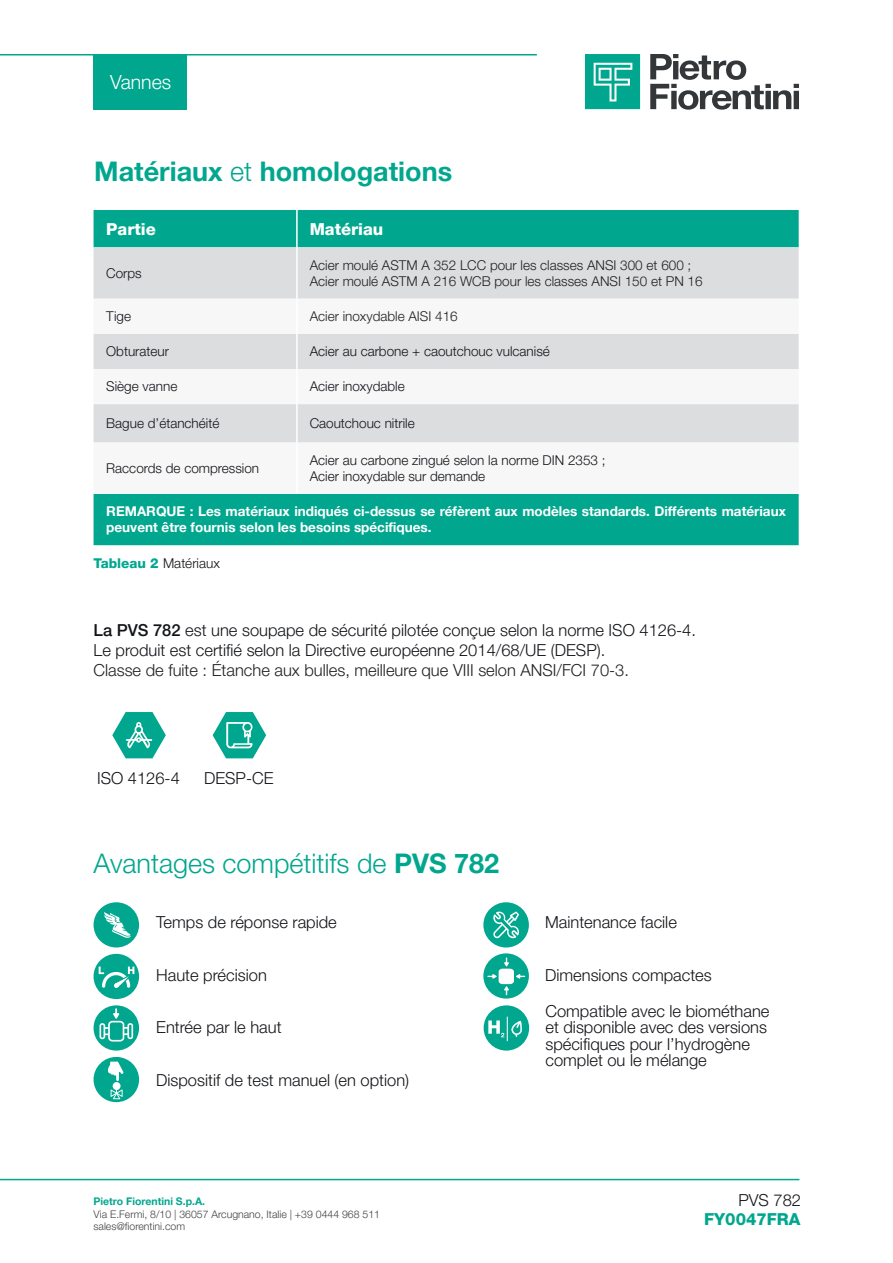
<style>
.page{position:relative;width:893px;height:1263px;background:#fff}
.page>*{position:absolute;margin:0;border:0;box-sizing:border-box;transform-origin:0 0}
.Titoletto{font:300 27px "Helvetica Neue LT Pro";color:#00a78e}
.Titoletto-2{font:700 27px "Helvetica Neue LT Pro";color:#00a78e}
.t1{font:300 19.5px "Helvetica Neue LT Pro";color:#fff}
.Testo{font:300 16.5px/16.5px "Helvetica Neue LT Pro";color:#121418}
.bullet_non_puntato{font:300 16.5px "Helvetica Neue LT Pro";color:#121418}
.Testo-2{font:300 16.5px "Helvetica Neue LT Pro";color:#231f20}
.titoli_tabella_bianc{font:800 16.5px "Helvetica Neue LT Pro";color:#fff}
.titoletto_technische{font:800 16.5px "Helvetica Neue LT Pro";color:#00a78e}
.testo_sciolto{font:300 16.5px "Helvetica Neue LT Pro";color:#121418}
.testo_tabella{font:300 13.5px "Helvetica Neue LT Pro";color:#121418}
.testo_tabella-2{font:700 13.5px/16.2px "Helvetica Neue LT Pro";color:#fff}
.testo_tabella-3{font:300 13.5px "Helvetica Neue LT Pro";color:#231f20}
.t2{font:300 10.5px/12.6px "Helvetica Neue LT Pro";color:#414243}
.t3{font:700 10.5px "Helvetica Neue LT Pro";color:#00a78e}
.s1{font-weight:300}
.s2{font-weight:800;color:#00a78e}
.s3{font-weight:500}
.s4{font-weight:700}
</style>
<div class="page">
<hr style="left:0;top:54px;width:537px;height:2px;background:#00a78e">
<hr style="left:0;top:1179px;width:799px;height:1px;background:#00a78e">
<svg style="left:650px;top:54px;width:149px;height:56px"></svg>
<svg style="left:585px;top:54px;width:55px;height:55px;background:#25b39e"></svg>
<div style="left:94px;top:55px;width:93px;height:55px;background:#00a78e"></div>
<svg style="left:112px;top:712px;width:54px;height:46px"></svg>
<svg style="left:213px;top:712px;width:53px;height:46px"></svg>
<div style="left:94px;top:210px;width:705px;height:335px;background:#00a78e"></div>
<div style="left:94px;top:247px;width:705px;height:52px;background:#dcdddf"></div>
<svg style="left:94px;top:299px;width:705px;height:195px"></svg>
<hr style="left:296px;top:334px;width:2px;height:35px;background:#fff">
<hr style="left:296px;top:369px;width:2px;height:35px;background:#fff">
<hr style="left:296px;top:404px;width:2px;height:38px;background:#fff">
<hr style="left:296px;top:442px;width:2px;height:52px;background:#fff">
<hr style="left:296px;top:247px;width:2px;height:52px;background:#fff">
<hr style="left:296px;top:299px;width:2px;height:35px;background:#fff">
<hr style="left:296px;top:210px;width:2px;height:37px;background:#fff">
<div style="left:94px;top:902px;width:45px;height:45px;background:#00a78e;border-radius:50%"></div>
<svg style="left:104px;top:912px;width:27px;height:26px"></svg>
<div style="left:94px;top:1057px;width:45px;height:45px;background:#00a78e;border-radius:50%"></div>
<svg style="left:108px;top:1061px;width:16px;height:20px"></svg>
<svg style="left:111px;top:1087px;width:12px;height:12px"></svg>
<div style="left:113px;top:1082px;width:8px;height:8px;background:#fff;border-radius:50%"></div>
<svg style="left:483px;top:953px;width:46px;height:45px"></svg>
<svg style="left:487px;top:957px;width:38px;height:38px"></svg>
<div style="left:94px;top:1005px;width:45px;height:45px;background:#00a78e;border-radius:50%"></div>
<svg style="left:99px;top:1008px;width:34px;height:33px"></svg>
<div style="left:94px;top:954px;width:45px;height:45px;background:#00a78e;border-radius:50%"></div>
<svg style="left:99px;top:966px;width:36px;height:22px"></svg>
<div style="left:483px;top:902px;width:46px;height:45px;background:#00a78e;border-radius:50%"></div>
<svg style="left:493px;top:911px;width:26px;height:27px"></svg>
<div style="left:484px;top:1005px;width:45px;height:45px;background:#00a78e;border-radius:50%"></div>
<svg style="left:488px;top:1017px;width:34px;height:24px"></svg>
<p class="t1" style="left:110px;top:70px;width:63px">Vannes</p>
<p class="Titoletto-2" style="left:94px;top:155px;width:359px">Matériaux <span class="s1">et</span> homologations</p>
<p class="titoli_tabella_bianc" style="left:106px;top:219px;width:51px">Partie</p>
<p class="titoli_tabella_bianc" style="left:310px;top:219px;width:75px">Matériau</p>
<p class="testo_tabella" style="left:106px;top:265px;width:37px">Corps</p>
<p class="testo_tabella-3" style="left:310px;top:257px;width:383px">Acier moulé ASTM A 352 LCC pour les classes ANSI 300 et 600 ;</p>
<p class="testo_tabella-3" style="left:310px;top:273px;width:394px">Acier moulé ASTM A 216 WCB pour les classes ANSI 150 et PN 16</p>
<p class="testo_tabella" style="left:106px;top:308px;width:26px">Tige</p>
<p class="testo_tabella-3" style="left:310px;top:308px;width:150px">Acier inoxydable AISI 416</p>
<p class="testo_tabella" style="left:106px;top:343px;width:64px">Obturateur</p>
<p class="testo_tabella" style="left:310px;top:343px;width:242px">Acier au carbone + caoutchouc vulcanisé</p>
<p class="testo_tabella" style="left:106px;top:378px;width:73px">Siège vanne</p>
<p class="testo_tabella" style="left:310px;top:378px;width:97px">Acier inoxydable</p>
<p class="testo_tabella" style="left:106px;top:415px;width:115px">Bague d’étanchéité</p>
<p class="testo_tabella" style="left:310px;top:415px;width:107px">Caoutchouc nitrile</p>
<p class="testo_tabella" style="left:106px;top:460px;width:154px">Raccords de compression</p>
<p class="testo_tabella" style="left:310px;top:452px;width:297px">Acier au carbone zingué selon la norme DIN 2353 ;</p>
<p class="testo_tabella" style="left:310px;top:468px;width:177px">Acier inoxydable sur demande</p>
<p class="testo_tabella-2" style="left:106px;top:503px;width:681px">REMARQUE : Les matériaux indiqués ci-dessus se réfèrent aux modèles standards. Différents matériaux peuvent être fournis selon les besoins spécifiques.</p>
<p class="testo_tabella" style="left:94px;top:555px;width:128px"><span class="s2">Tableau 2</span> Matériaux</p>
<p class="Testo" style="left:94px;top:622px;width:604px"><span class="s3">La PVS 782</span> est une soupape de sécurité pilotée conçue selon la norme ISO 4126-4.</p>
<p class="Testo" style="left:94px;top:641px;width:513px">Le produit est certifié selon la Directive européenne 2014/68/UE (DESP).</p>
<p class="Testo-2" style="left:94px;top:660px;width:537px">Classe de fuite : Étanche aux bulles, meilleure que VIII selon ANSI/FCI 70-3.</p>
<p class="bullet_non_puntato" style="left:97px;top:768px;width:84px">ISO 4126-4</p>
<p class="bullet_non_puntato" style="left:204px;top:768px;width:71px">DESP-CE</p>
<p class="Titoletto" style="left:94px;top:846px;width:407px">Avantages compétitifs de <span class="s4">PVS 782</span></p>
<p class="bullet_non_puntato" style="left:156px;top:912px;width:182px">Temps de réponse rapide</p>
<p class="bullet_non_puntato" style="left:156px;top:965px;width:112px">Haute précision</p>
<p class="bullet_non_puntato" style="left:156px;top:1017px;width:127px">Entrée par le haut</p>
<p class="bullet_non_puntato" style="left:156px;top:1070px;width:255px">Dispositif de test manuel (en option)</p>
<p class="t3" style="left:94px;top:1195px;width:113px">Pietro Fiorentini S.p.A.</p>
<p class="t2" style="left:94px;top:1207px;width:288px">Via E.Fermi, 8/10 | 36057 Arcugnano, Italie | +39 0444 968 511 sales@fiorentini.com</p>
<p class="bullet_non_puntato" style="left:545px;top:912px;width:133px">Maintenance facile</p>
<p class="bullet_non_puntato" style="left:545px;top:965px;width:168px">Dimensions compactes</p>
<p class="Testo" style="left:545px;top:1002px;width:226px">Compatible avec le biométhane et disponible avec des versions spécifiques pour l’hydrogène complet ou le mélange</p>
<p class="testo_sciolto" style="left:738px;top:1190px;width:64px">PVS 782</p>
<p class="titoletto_technische" style="left:704px;top:1209px;width:98px">FY0047FRA</p>
</div>
